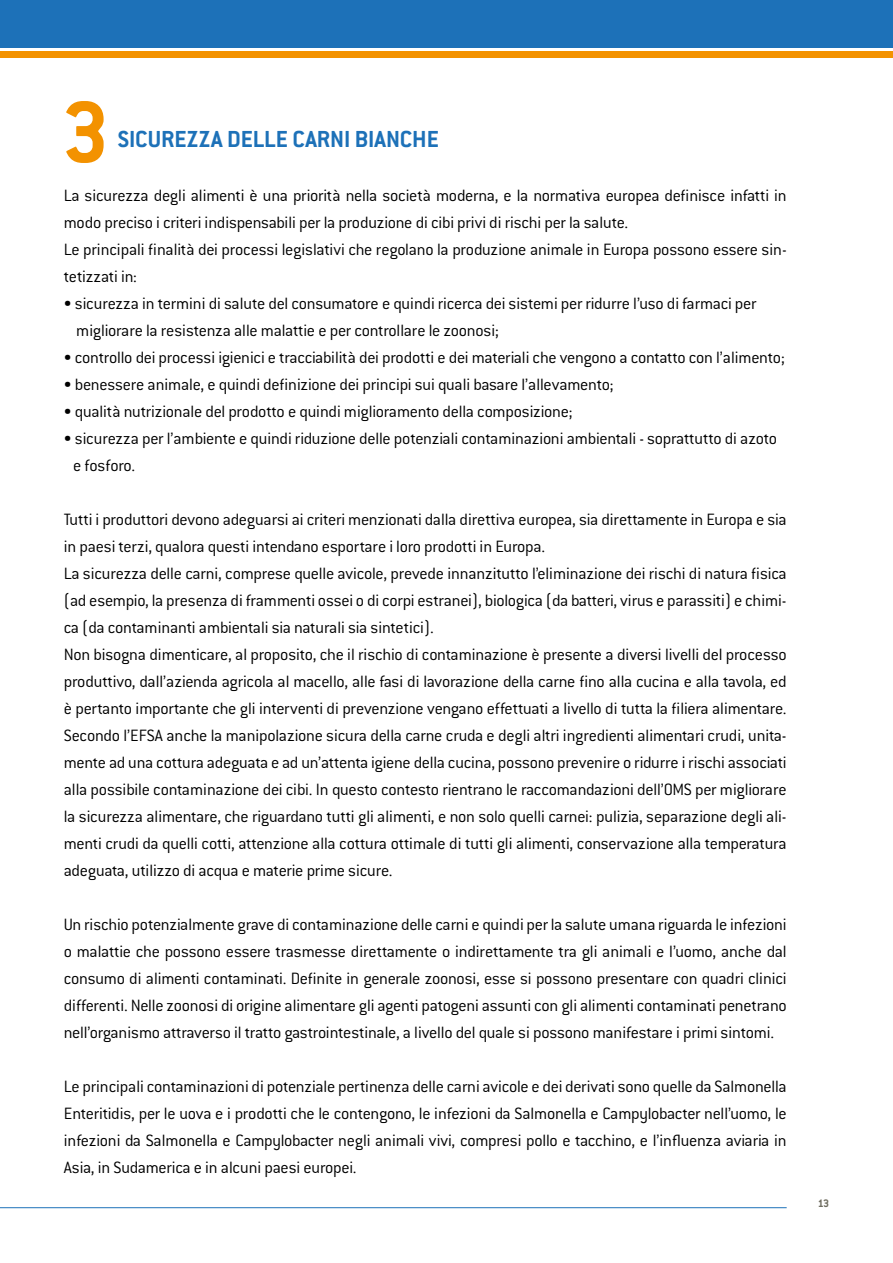
<style>
.page{position:relative;width:893px;height:1263px;background:#fff}
.page>*{position:absolute;margin:0;border:0;box-sizing:border-box;transform-origin:0 0}
.t1{font:700 95.25px "Conduit ITC";color:#f39200}
.t2{font:700 25.5px "Conduit ITC";color:#1d71b8}
.t3{font:300 18px/27px "Conduit ITC";letter-spacing:-.015em;color:#000}
.t4{font:700 12px "Conduit ITC";color:#6f6d60}
</style>
<div class="page">
<hr style="left:0;top:1207px;width:787px;height:1px;background:#1d71b8">
<div style="left:0;top:0;width:893px;height:47px;background:#1d71b8"></div>
<div style="left:0;top:51px;width:893px;height:6px;background:#f39200"></div>
<h1 class="t1" style="left:62px;top:77px;width:50px">3</h1>
<h2 class="t2" style="left:118px;top:124px;width:323px">SICUREZZA DELLE CARNI BIANCHE</h2>
<p class="t3" style="left:64px;top:182px;width:724px">La sicurezza degli alimenti è una priorità nella società moderna, e la normativa europea definisce infatti in modo preciso i criteri indispensabili per la produzione di cibi privi di rischi per la salute.<br>Le principali finalità dei processi legislativi che regolano la produzione animale in Europa possono essere sin&shy;tetizzati in:</p>
<p class="t3" style="left:76px;top:290px;width:682px;text-indent:-13px">• sicurezza in termini di salute del consumatore e quindi ricerca dei sistemi per ridurre l’uso di farmaci per migliorare la resistenza alle malattie e per controllare le zoonosi;</p>
<p class="t3" style="left:64px;top:344px;width:722px">• controllo dei processi igienici e tracciabilità dei prodotti e dei materiali che vengono a contatto con l’alimento;</p>
<p class="t3" style="left:64px;top:371px;width:551px">• benessere animale, e quindi definizione dei principi sui quali basare l’allevamento;</p>
<p class="t3" style="left:64px;top:398px;width:510px">• qualità nutrizionale del prodotto e quindi miglioramento della composizione;</p>
<p class="t3" style="left:73px;top:425px;width:705px;text-indent:-9px">• sicurezza per l’ambiente e quindi riduzione delle potenziali contaminazioni ambientali - soprattutto di azoto e fosforo.</p>
<p class="t3" style="left:64px;top:506px;width:724px">Tutti i produttori devono adeguarsi ai criteri menzionati dalla direttiva europea, sia direttamente in Europa e sia in paesi terzi, qualora questi intendano esportare i loro prodotti in Europa.<br>La sicurezza delle carni, comprese quelle avicole, prevede innanzitutto l’eliminazione dei rischi di natura fisica (ad esempio, la presenza di frammenti ossei o di corpi estranei), biologica (da batteri, virus e parassiti) e chimi&shy;ca (da contaminanti ambientali sia naturali sia sintetici).<br>Non bisogna dimenticare, al proposito, che il rischio di contaminazione è presente a diversi livelli del processo produttivo, dall’azienda agricola al macello, alle fasi di lavorazione della carne fino alla cucina e alla tavola, ed è pertanto importante che gli interventi di prevenzione vengano effettuati a livello di tutta la filiera alimentare.<br>Secondo l’EFSA anche la manipolazione sicura della carne cruda e degli altri ingredienti alimentari crudi, unita&shy;mente ad una cottura adeguata e ad un’attenta igiene della cucina, possono prevenire o ridurre i rischi associati alla possibile contaminazione dei cibi. In questo contesto rientrano le raccomandazioni dell’OMS per migliorare la sicurezza alimentare, che riguardano tutti gli alimenti, e non solo quelli carnei: pulizia, separazione degli ali&shy;menti crudi da quelli cotti, attenzione alla cottura ottimale di tutti gli alimenti, conservazione alla temperatura adeguata, utilizzo di acqua e materie prime sicure.</p>
<p class="t3" style="left:64px;top:911px;width:724px;text-align:justify">Un rischio potenzialmente grave di contaminazione delle carni e quindi per la salute umana riguarda le infezioni o malattie che possono essere trasmesse direttamente o indirettamente tra gli animali e l’uomo, anche dal consumo di alimenti contaminati. Definite in generale zoonosi, esse si possono presentare con quadri clinici differenti. Nelle zoonosi di origine alimentare gli agenti patogeni assunti con gli alimenti contaminati penetrano nell’organismo attraverso il tratto gastrointestinale, a livello del quale si possono manifestare i primi sintomi.</p>
<p class="t3" style="left:64px;top:1073px;width:724px;text-align:justify">Le principali contaminazioni di potenziale pertinenza delle carni avicole e dei derivati sono quelle da Salmonella Enteritidis, per le uova e i prodotti che le contengono, le infezioni da Salmonella e Campylobacter nell’uomo, le infezioni da Salmonella e Campylobacter negli animali vivi, compresi pollo e tacchino, e l’influenza aviaria in Asia, in Sudamerica e in alcuni paesi europei.</p>
<p class="t4" style="left:818px;top:1196px;width:13px">13</p>
</div>
